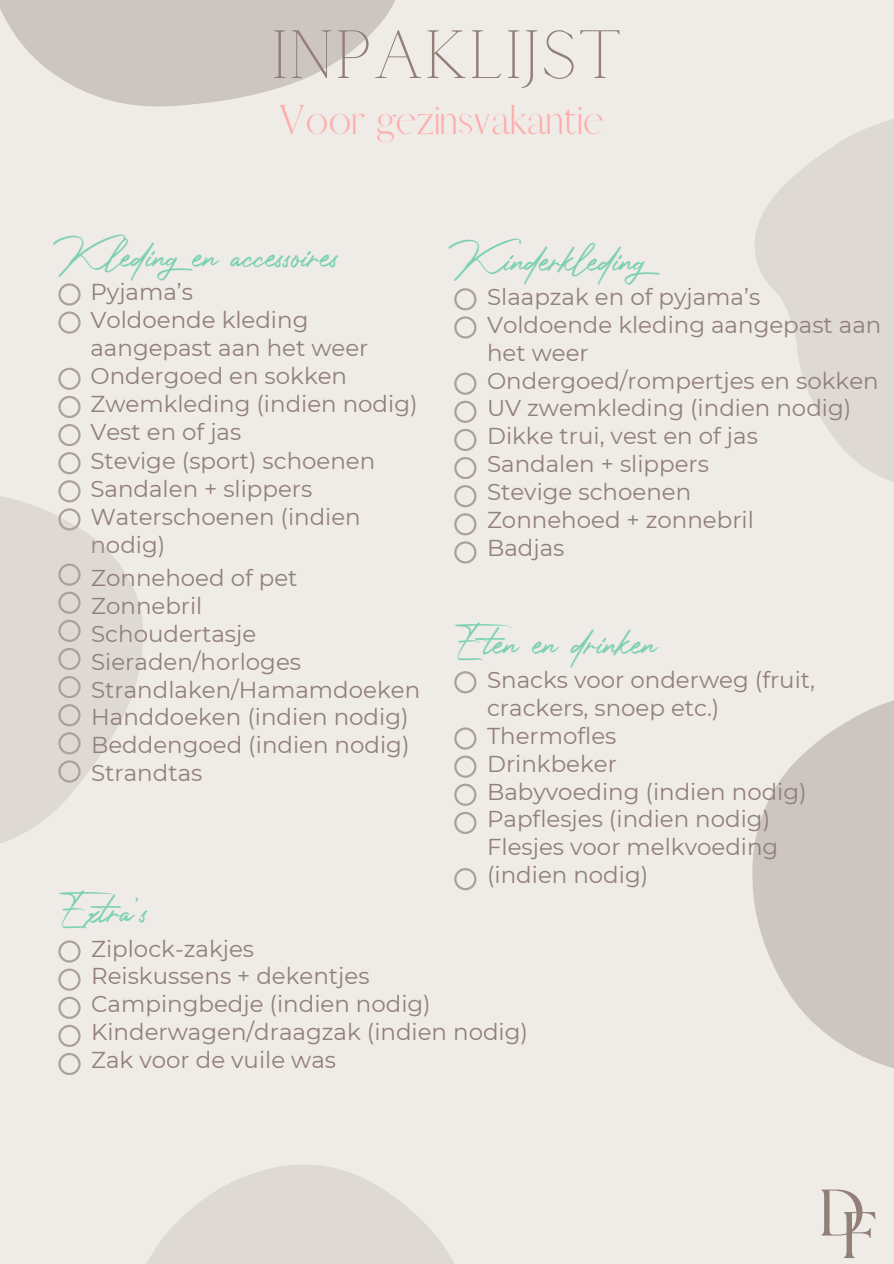
<style>
.page{position:relative;width:894px;height:1264px;background:#fff}
.page>*{position:absolute;margin:0;border:0;box-sizing:border-box;transform-origin:0 0}
.t1{font:67.5px "Calgary";color:#917f78}
.t2{font:45px "Photograph Signature";color:#7bd0b4}
.t3{font:37.5px "Afrah";color:#ffadad}
.t4{font:22.95px/27.9px "Montserrat";color:#917f78}
</style>
<div class="page">
<div style="left:0;top:0;width:893px;height:1263px;background:#efebe6"></div>
<svg style="left:58px;top:283px;width:22px;height:22px"></svg>
<svg style="left:58px;top:396px;width:22px;height:22px"></svg>
<svg style="left:58px;top:452px;width:22px;height:22px"></svg>
<svg style="left:58px;top:311px;width:22px;height:22px"></svg>
<svg style="left:58px;top:424px;width:22px;height:22px"></svg>
<svg style="left:58px;top:368px;width:22px;height:21px"></svg>
<svg style="left:58px;top:940px;width:22px;height:22px"></svg>
<svg style="left:58px;top:1053px;width:22px;height:21px"></svg>
<svg style="left:58px;top:996px;width:22px;height:22px"></svg>
<svg style="left:58px;top:968px;width:22px;height:22px"></svg>
<svg style="left:58px;top:1024px;width:22px;height:22px"></svg>
<svg style="left:454px;top:288px;width:22px;height:22px"></svg>
<svg style="left:454px;top:401px;width:22px;height:21px"></svg>
<svg style="left:454px;top:457px;width:22px;height:22px"></svg>
<svg style="left:454px;top:316px;width:22px;height:22px"></svg>
<svg style="left:454px;top:429px;width:22px;height:22px"></svg>
<svg style="left:454px;top:372px;width:22px;height:22px"></svg>
<svg style="left:454px;top:485px;width:22px;height:22px"></svg>
<svg style="left:454px;top:513px;width:22px;height:22px"></svg>
<svg style="left:454px;top:541px;width:22px;height:22px"></svg>
<svg style="left:454px;top:671px;width:22px;height:22px"></svg>
<svg style="left:454px;top:783px;width:22px;height:22px"></svg>
<svg style="left:454px;top:727px;width:22px;height:22px"></svg>
<svg style="left:454px;top:811px;width:22px;height:22px"></svg>
<svg style="left:454px;top:755px;width:22px;height:22px"></svg>
<svg style="left:454px;top:868px;width:22px;height:22px"></svg>
<svg style="left:755px;top:119px;width:138px;height:363px;fill:#dfd9d4"></svg>
<svg style="left:752px;top:700px;width:141px;height:368px;fill:#cdc5c0"></svg>
<svg style="left:0;top:0;width:395px;height:107px;fill:#cdc5c0"></svg>
<svg style="left:147px;top:1165px;width:307px;height:98px;fill:#dfd9d4"></svg>
<svg style="left:821px;top:1189px;width:54px;height:68px"></svg>
<svg style="left:0;top:480px;width:143px;height:363px;fill:#dfd9d4"></svg>
<svg style="left:58px;top:563px;width:22px;height:22px"></svg>
<svg style="left:58px;top:676px;width:22px;height:22px"></svg>
<svg style="left:58px;top:619px;width:22px;height:22px"></svg>
<svg style="left:58px;top:732px;width:22px;height:22px"></svg>
<svg style="left:58px;top:591px;width:22px;height:22px"></svg>
<svg style="left:58px;top:704px;width:22px;height:22px"></svg>
<svg style="left:58px;top:648px;width:22px;height:22px"></svg>
<svg style="left:58px;top:760px;width:22px;height:22px"></svg>
<h1 class="t1" style="left:271px;top:17px;width:353px">INPAKLIJST</h1>
<p class="t3" style="left:279px;top:96px;width:325px">Voor gezinsvakantie</p>
<p class="t2" style="left:58px;top:216px;width:283px">Kledingen accessoires</p>
<p class="t4" style="left:90px;top:277px;width:104px">Pyjama’s</p>
<h3 class="t4" style="left:90px;top:305px;width:279px">Voldoende kleding aangepast aan het weer</h3>
<h2 class="t4" style="left:90px;top:362px;width:258px">Ondergoed en sokken</h2>
<h2 class="t4" style="left:90px;top:390px;width:328px">Zwemkleding (indien nodig)</h2>
<p class="t4" style="left:90px;top:418px;width:152px">Vest en of jas</p>
<p class="t4" style="left:90px;top:446px;width:286px">Stevige (sport) schoenen</p>
<p class="t4" style="left:90px;top:474px;width:223px">Sandalen + slippers</p>
<p class="t4" style="left:90px;top:502px;width:272px">Waterschoenen (indien nodig)</p>
<p class="t4" style="left:91px;top:563px;width:208px">Zonnehoed of pet</p>
<p class="t4" style="left:91px;top:591px;width:113px">Zonnebril</p>
<p class="t4" style="left:91px;top:619px;width:167px">Schoudertasje</p>
<p class="t4" style="left:91px;top:647px;width:211px">Sieraden/horloges</p>
<p class="t4" style="left:91px;top:675px;width:330px">Strandlaken/Hamamdoeken</p>
<p class="t4" style="left:91px;top:703px;width:319px">Handdoeken (indien nodig)</p>
<p class="t4" style="left:91px;top:731px;width:320px">Beddengoed (indien nodig)</p>
<p class="t4" style="left:91px;top:759px;width:113px">Strandtas</p>
<p class="t2" style="left:58px;top:871px;width:92px">Extra’s</p>
<p class="t2" style="left:454px;top:220px;width:217px">Kinderkleding</p>
<p class="t4" style="left:487px;top:282px;width:274px">Slaapzak en of pyjama’s</p>
<p class="t4" style="left:487px;top:310px;width:396px">Voldoende kleding aangepast aan het weer</p>
<p class="t4" style="left:487px;top:366px;width:393px">Ondergoed/rompertjes en sokken</p>
<p class="t4" style="left:487px;top:394px;width:365px">UV zwemkleding (indien nodig)</p>
<p class="t4" style="left:487px;top:422px;width:272px">Dikke trui, vest en of jas</p>
<p class="t4" style="left:487px;top:450px;width:223px">Sandalen + slippers</p>
<p class="t4" style="left:487px;top:478px;width:206px">Stevige schoenen</p>
<p class="t4" style="left:487px;top:506px;width:268px">Zonnehoed + zonnebril</p>
<p class="t4" style="left:487px;top:534px;width:79px">Badjas</p>
<p class="t2" style="left:454px;top:602px;width:204px">Eten en drinken</p>
<p class="t4" style="left:487px;top:665px;width:329px">Snacks voor onderweg (fruit, crackers, snoep etc.)</p>
<p class="t4" style="left:487px;top:721px;width:131px">Thermofles</p>
<p class="t4" style="left:487px;top:749px;width:131px">Drinkbeker</p>
<p class="t4" style="left:487px;top:777px;width:321px">Babyvoeding (indien nodig)</p>
<p class="t4" style="left:487px;top:805px;width:284px">Papflesjes (indien nodig)</p>
<p class="t4" style="left:487px;top:833px;width:293px">Flesjes voor melkvoeding (indien nodig)</p>
<p class="t4" style="left:91px;top:934px;width:164px">Ziplock-zakjes</p>
<p class="t4" style="left:91px;top:962px;width:280px">Reiskussens + dekentjes</p>
<p class="t4" style="left:91px;top:990px;width:341px">Campingbedje (indien nodig)</p>
<p class="t4" style="left:91px;top:1018px;width:438px">Kinderwagen/draagzak (indien nodig)</p>
<p class="t4" style="left:91px;top:1046px;width:246px">Zak voor de vuile was</p>
</div>
